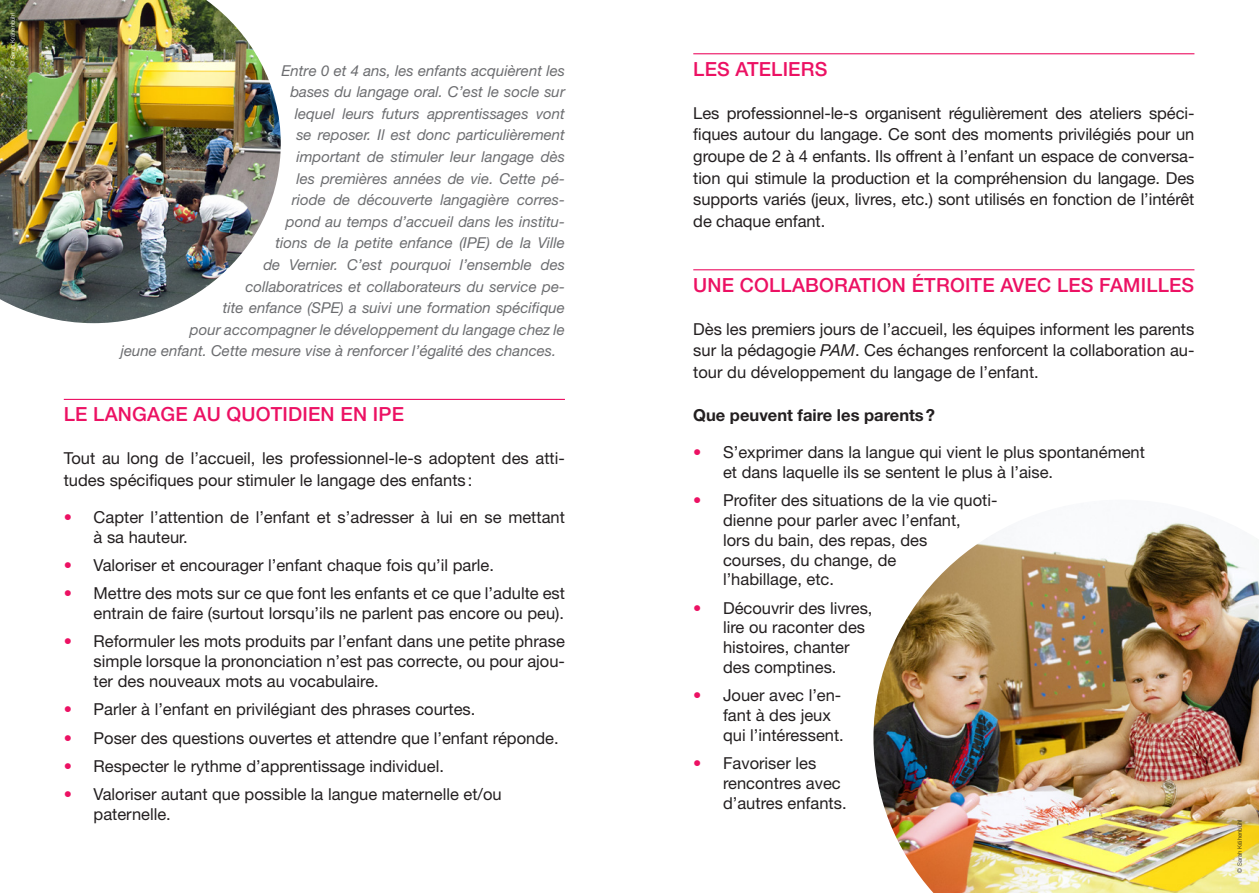
<style>
.page{position:relative;width:1259px;height:893px;background:#fff}
.page>*{position:absolute;margin:0;border:0;box-sizing:border-box;transform-origin:0 0}
.t1{font:500 19.5px "Helvetica Neue LT Std";letter-spacing:.01em;color:#ec1163}
.t2{font:16.5px/19.8px "Helvetica Neue LT Std";color:#231f20}
.t3{font:700 16.5px "Helvetica Neue LT Std";color:#231f20}
.t4{font:italic 15px "Helvetica Neue LT Std";color:#6c6d70}
.t5{font:300 6px "Helvetica Neue LT Std";color:#fff}
.t6{font:300 6px "Helvetica Neue LT Std";color:#231f20}
.s1{color:#ec1163}
.s2{font-style:italic}
</style>
<div class="page">
<hr style="left:64px;top:399px;width:501px;height:1px;background:#ec1163">
<hr style="left:693px;top:53px;width:501px;height:1px;background:#ec1163">
<hr style="left:693px;top:269px;width:501px;height:1px;background:#ec1163">
<img style="left:873px;top:521px;width:386px;height:372px">
<img style="left:0;top:0;width:281px;height:323px">
<p class="t5" style="left:9px;top:66px;width:54px;rotate:-90deg">© Sarah Krähenbühl</p>
<p class="t4" style="left:281px;top:61px;width:285px">Entre 0 et 4 ans, les enfants acquièrent les</p>
<p class="t4" style="left:290px;top:83px;width:276px">bases du langage oral. C’est le socle sur</p>
<p class="t4" style="left:295px;top:104px;width:272px">lequel leurs futurs apprentissages vont</p>
<p class="t4" style="left:296px;top:126px;width:270px">se reposer. Il est donc particulièrement</p>
<p class="t4" style="left:296px;top:148px;width:270px">important de stimuler leur langage dès</p>
<p class="t4" style="left:296px;top:169px;width:270px">les premières années de vie. Cette pé-</p>
<p class="t4" style="left:292px;top:191px;width:275px">riode de découverte langagière corres-</p>
<p class="t4" style="left:286px;top:212px;width:281px">pond au temps d’accueil dans les institu-</p>
<p class="t4" style="left:275px;top:234px;width:291px">tions de la petite enfance (IPE) de la Ville</p>
<p class="t4" style="left:263px;top:256px;width:303px">de Vernier. C’est pourquoi l’ensemble des</p>
<p class="t4" style="left:245px;top:277px;width:321px">collaboratrices et collaborateurs du service pe-</p>
<p class="t4" style="left:223px;top:299px;width:344px">tite enfance (SPE) a suivi une formation spécifique</p>
<p class="t4" style="left:190px;top:320px;width:377px">pour accompagner le développement du langage chez le</p>
<p class="t4" style="left:121px;top:342px;width:437px">jeune enfant. Cette mesure vise à renforcer l’égalité des chances.</p>
<p class="t1" style="left:64px;top:403px;width:342px">LE LANGAGE AU QUOTIDIEN EN IPE</p>
<p class="t2" style="left:64px;top:448px;width:502px;line-height:21.6px">Tout au long de l’accueil, les professionnel-le-s adoptent des atti&shy;tudes spécifiques pour stimuler le langage des enfants:</p>
<p class="t2" style="left:94px;top:507px;width:473px;text-indent:-30px"><span class="s1">•</span> Capter l’attention de l’enfant et s’adresser à lui en se mettant à sa hauteur.</p>
<p class="t2" style="left:64px;top:555px;width:432px"><span class="s1">•</span> Valoriser et encourager l’enfant chaque fois qu’il parle.</p>
<p class="t2" style="left:64px;top:583px;width:503px;text-align:right"><span class="s1">•</span> Mettre des mots sur ce que font les enfants et ce que l’adulte est entrain de faire (surtout lorsqu’ils ne parlent pas encore ou peu).</p>
<p class="t2" style="left:94px;top:631px;width:473px;text-align:justify;text-indent:-30px"><span class="s1">•</span> Reformuler les mots produits par l’enfant dans une petite phrase simple lorsque la prononciation n’est pas correcte, ou pour ajou&shy;ter des nouveaux mots au vocabulaire.</p>
<p class="t2" style="left:64px;top:699px;width:413px"><span class="s1">•</span> Parler à l’enfant en privilégiant des phrases courtes.</p>
<p class="t2" style="left:64px;top:728px;width:496px"><span class="s1">•</span> Poser des questions ouvertes et attendre que l’enfant réponde.</p>
<p class="t2" style="left:64px;top:756px;width:382px"><span class="s1">•</span> Respecter le rythme d’apprentissage individuel.</p>
<p class="t2" style="left:94px;top:784px;width:409px;text-indent:-30px"><span class="s1">•</span> Valoriser autant que possible la langue maternelle et/ou paternelle.</p>
<p class="t1" style="left:693px;top:57px;width:136px">LES ATELIERS</p>
<p class="t2" style="left:693px;top:102px;width:503px;line-height:21.6px;text-align:justify">Les professionnel-le-s organisent régulièrement des ateliers spéci&shy;fiques autour du langage. Ce sont des moments privilégiés pour un groupe de 2 à 4 enfants. Ils offrent à l’enfant un espace de conversa&shy;tion qui stimule la production et la compréhension du langage. Des supports variés (jeux, livres, etc.) sont utilisés en fonction de l’intérêt de chaque enfant.</p>
<p class="t1" style="left:693px;top:273px;width:502px">UNE COLLABORATION ÉTROITE AVEC LES FAMILLES</p>
<p class="t2" style="left:693px;top:318px;width:503px;line-height:21.6px;text-align:justify">Dès les premiers jours de l’accueil, les équipes informent les parents sur la pédagogie <span class="s2">PAM</span>. Ces échanges renforcent la collaboration au&shy;tour du développement du langage de l’enfant.</p>
<p class="t3" style="left:693px;top:405px;width:243px">Que peuvent faire les parents?</p>
<p class="t2" style="left:723px;top:442px;width:423px;text-indent:-30px"><span class="s1">•</span> S’exprimer dans la langue qui vient le plus spontanément et dans laquelle ils se sentent le plus à l’aise.</p>
<p class="t2" style="left:723px;top:490px;width:276px;text-indent:-30px"><span class="s1">•</span> Profiter des situations de la vie quoti&shy;dienne pour parler avec l’enfant,<br>lors du bain, des repas, des<br>courses, du change, de<br>l’habillage, etc.</p>
<p class="t2" style="left:723px;top:598px;width:151px;text-indent:-30px"><span class="s1">•</span> Découvrir des livres, lire ou raconter des histoires, chanter des comptines.</p>
<p class="t2" style="left:723px;top:685px;width:122px;text-indent:-30px"><span class="s1">•</span> Jouer avec l’en&shy;fant à des jeux qui l’intéressent.</p>
<p class="t2" style="left:723px;top:753px;width:125px;text-indent:-30px"><span class="s1">•</span> Favoriser les rencontres avec d’autres enfants.</p>
<p class="t6" style="left:1236px;top:872px;width:54px;rotate:-90deg">© Sarah Krähenbühl</p>
</div>
